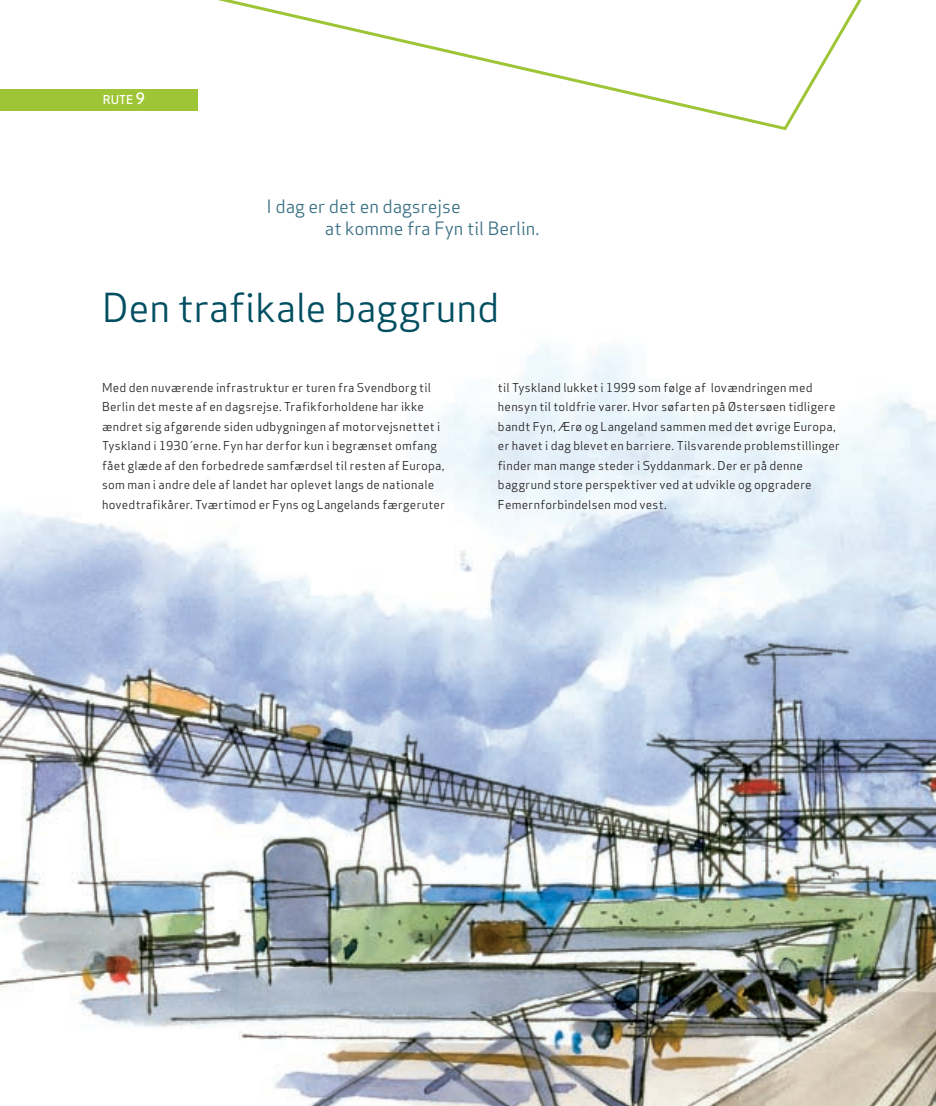
<style>
.page{position:relative;width:936px;height:1106px;background:#fff}
.page>*{position:absolute;margin:0;border:0;box-sizing:border-box;transform-origin:0 0}
.t1{font:39px "Apex Sans";letter-spacing:-.005em;color:#004e60}
.t2{font:18px/21.6px "Apex Sans";color:#3a7083}
.t3{font:12px/19.5px "Apex Sans";letter-spacing:.02em;color:#231f20}
.t4{font:500 12px "Apex Sans";color:#fff}
.s1{font-family:"Agenda";font-size:18px}
</style>
<div class="page">
<svg style="left:218px;top:0;width:644px;height:131px"></svg>
<img style="left:0;top:344px;width:935px;height:762px">
<div style="left:0;top:89px;width:198px;height:22px;background:#9ec536"></div>
<p class="t4" style="left:103px;top:89px;width:44px">RUTE <span class="s1">9</span></p>
<h2 class="t2" style="left:325px;top:194px;width:216px;text-indent:-58px">I dag er det en dagsrejse<br>at komme fra Fyn til Berlin.</h2>
<h1 class="t1" style="left:102px;top:276px;width:398px">Den trafikale baggrund</h1>
<p class="t3" style="left:102px;top:376px;width:344px">Med den nuværende infrastruktur er turen fra Svendborg til Berlin det meste af en dagsrejse. Trafikforholdene har ikke ændret sig afgørende siden udbygningen af motorvejsnettet i Tyskland i 1930´erne. Fyn har derfor kun i begrænset omfang fået glæde af den forbedrede samfærdsel til resten af Europa, som man i andre dele af landet har oplevet langs de nationale hovedtrafikårer. Tværtimod er Fyns og Langelands færgeruter</p>
<p class="t3" style="left:498px;top:376px;width:343px">til Tyskland lukket i 1999 som følge af lovændringen med hensyn til toldfrie varer. Hvor søfarten på Østersøen tidligere bandt Fyn, Ærø og Langeland sammen med det øvrige Europa, er havet i dag blevet en barriere. Tilsvarende problemstillinger finder man mange steder i Syddanmark. Der er på denne baggrund store perspektiver ved at udvikle og opgradere Femernforbindelsen mod vest.</p>
</div>
